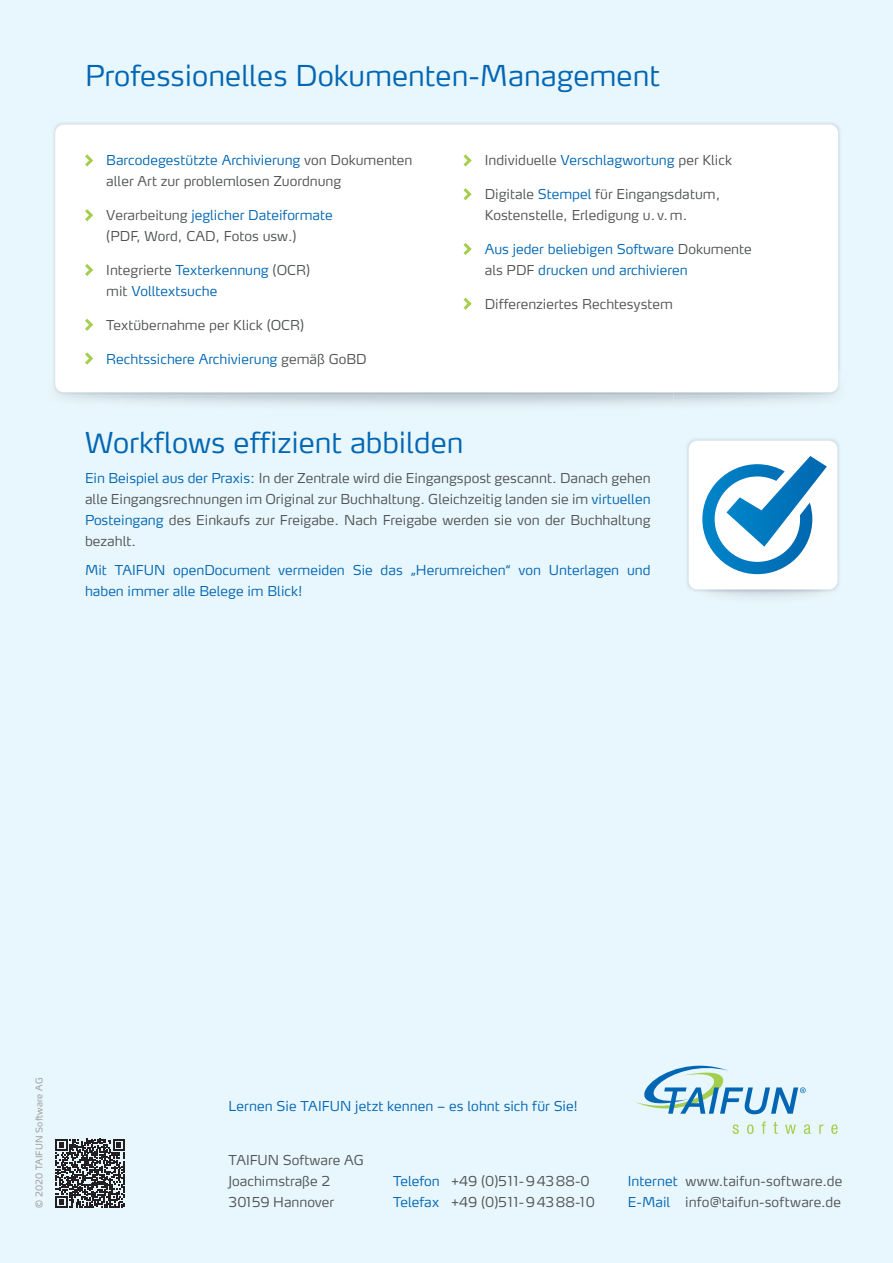
<style>
.page{position:relative;width:893px;height:1263px;background:#e8f6fd}
.page>*{position:absolute;margin:0;border:0;box-sizing:border-box;transform-origin:0 0}
.t1{font:300 28.5px "Max Pro";color:#0166b3}
.t2{font:300 13.5px/21px "Max Pro";color:#505353}
.t3{font:300 13.5px/21px "Max Pro";color:#0166b3}
.t4{font:300 9px "Max Pro";letter-spacing:.02em;color:#969596}
.s1{color:#0166b3}
.s2{color:#505353}
</style>
<div class="page">
<svg style="left:636px;top:1066px;width:175px;height:68px"></svg>
<svg style="left:819px;top:1124px;width:4px;height:10px"></svg>
<svg style="left:831px;top:1124px;width:7px;height:10px"></svg>
<img style="left:52px;top:123px;width:789px;height:273px">
<div style="left:55px;top:124px;width:783px;height:268px;background:#fff;border-radius:9px"></div>
<svg style="left:85px;top:154px;width:8px;height:13px"></svg>
<svg style="left:85px;top:209px;width:8px;height:12px"></svg>
<svg style="left:85px;top:264px;width:8px;height:12px"></svg>
<svg style="left:85px;top:319px;width:8px;height:12px"></svg>
<svg style="left:85px;top:352px;width:8px;height:13px"></svg>
<svg style="left:56px;top:1139px;width:69px;height:69px"></svg>
<img style="left:687px;top:439px;width:152px;height:153px">
<div style="left:689px;top:441px;width:148px;height:148px;background:#fff;border-radius:9px"></div>
<svg style="left:702px;top:456px;width:125px;height:118px"></svg>
<svg style="left:463px;top:154px;width:9px;height:13px"></svg>
<svg style="left:463px;top:188px;width:9px;height:12px"></svg>
<svg style="left:463px;top:243px;width:9px;height:12px"></svg>
<svg style="left:463px;top:298px;width:9px;height:12px"></svg>
<h1 class="t1" style="left:85px;top:53px;width:576px">Professionelles Dokumenten-Management</h1>
<p class="t2" style="left:106px;top:149px;width:308px"><span class="s1">Barcodegestützte Archivierung</span> von Dokumenten aller Art zur problemlosen Zuordnung</p>
<p class="t2" style="left:106px;top:204px;width:228px">Verarbeitung <span class="s1">jeglicher Dateiformate </span>(PDF, Word, CAD, Fotos usw.)</p>
<p class="t3" style="left:106px;top:258px;width:205px"><span class="s2">Integrierte</span> Texterkennung <span class="s2">(OCR) mit</span> Volltextsuche</p>
<p class="t2" style="left:106px;top:313px;width:199px">Textübernahme per Klick (OCR)</p>
<p class="t3" style="left:106px;top:347px;width:262px">Rechtssichere Archivierung <span class="s2">gemäß GoBD</span></p>
<p class="t2" style="left:485px;top:149px;width:249px">Individuelle <span class="s1">Verschlagwortung</span> per Klick</p>
<p class="t2" style="left:485px;top:183px;width:237px">Digitale <span class="s1">Stempel</span> für Eingangsdatum,<br>Kostenstelle, Erledigung u. v. m.</p>
<p class="t3" style="left:485px;top:237px;width:269px">Aus jeder beliebigen Software <span class="s2">Dokumente als PDF</span> drucken und archivieren</p>
<p class="t2" style="left:485px;top:292px;width:190px">Differenziertes Rechtesystem</p>
<h1 class="t1" style="left:85px;top:420px;width:380px">Workflows effizient abbilden</h1>
<p class="t2" style="left:85px;top:466px;width:567px;text-align:justify"><span class="s1">Ein Beispiel aus der Praxis:</span> In der Zentrale wird die Eingangspost gescannt. Danach gehen alle Eingangs rechnungen im Original zur Buchhaltung. Gleichzeitig landen sie im <span class="s1">virtuellen Posteingang</span> des Einkaufs zur Freigabe. Nach Freigabe werden sie von der Buchhaltung bezahlt.</p>
<p class="t3" style="left:85px;top:559px;width:567px">Mit TAIFUN openDocument vermeiden Sie das „Herumreichen“ von Unterlagen und haben immer alle Belege im Blick!</p>
<p class="t4" style="left:32px;top:1208px;width:131px;rotate:-90deg">© 2020 TAIFUN So ware AG</p>
<p class="t3" style="left:228px;top:1095px;width:351px">Lernen Sie TAIFUN jetzt kennen – es lohnt sich für Sie!</p>
<p class="t2" style="left:228px;top:1148px;width:137px">TAIFUN Software AG<br>Joachimstraße 2<br>30159 Hannover</p>
<p class="t2" style="left:393px;top:1169px;width:203px"><span class="s1">Telefon</span> +49 (0)5 11- 9 43 88-0<br><span class="s1">Telefax</span> +49 (0)5 11- 9 43 88-10</p>
<p class="t2" style="left:628px;top:1169px;width:216px"><span class="s1">Internet</span> www.taifun-software.de<br><span class="s1">E-Mail</span> info@taifun-software.de</p>
</div>
